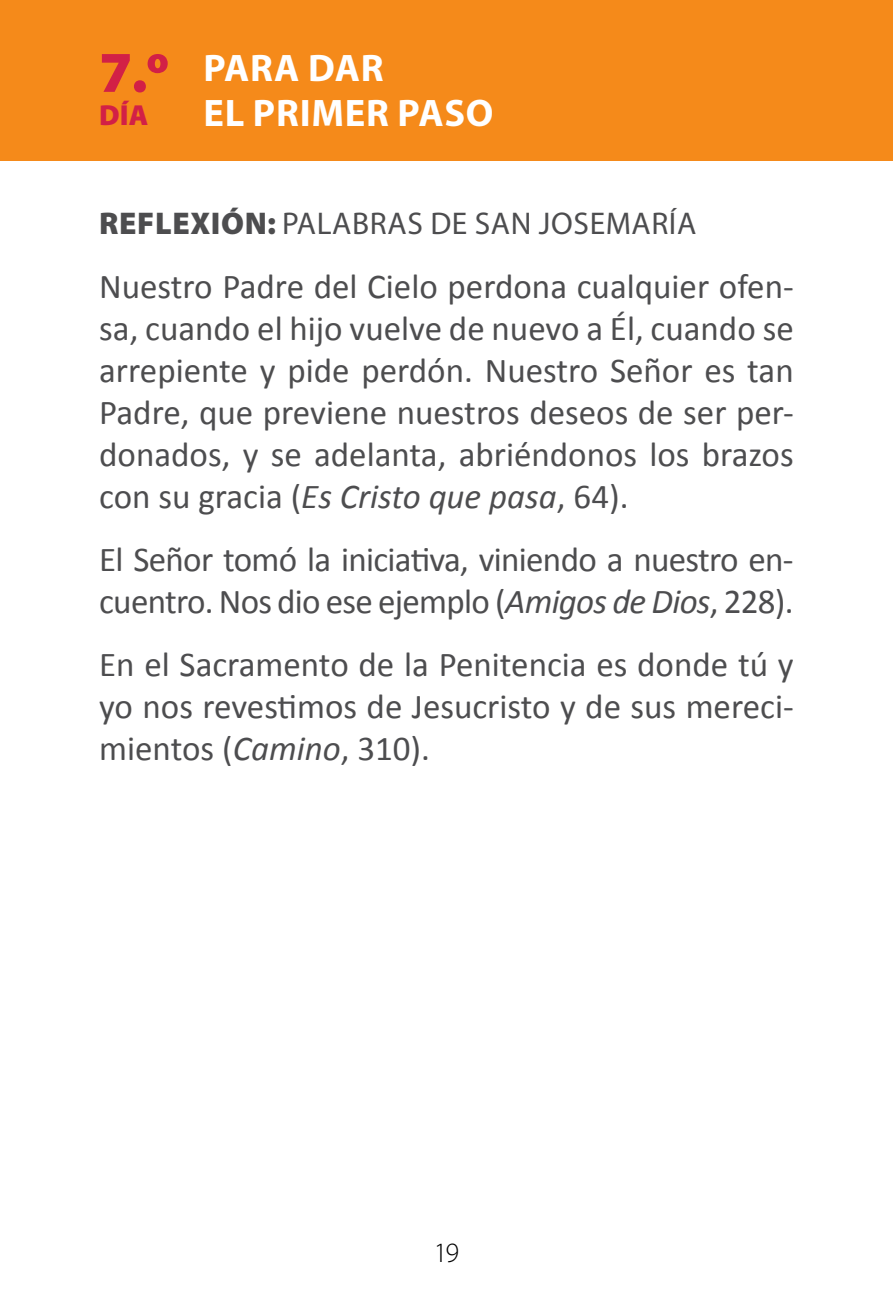
<style>
.page{position:relative;width:893px;height:1290px;background:#fff}
.page>*{position:absolute;margin:0;border:0;box-sizing:border-box;transform-origin:0 0}
.t1{font:900 58.1px "Myriad Pro";color:#d22046}
.t2{font:700 38.5px/45.5px "Myriad Pro";letter-spacing:.02em;color:#fff}
.t3{font:35px/42px "Calibri";letter-spacing:-.005em;color:#4d4d4f;text-align:justify}
.t4{font:31.5px "Myriad Pro";letter-spacing:.02em;color:#4d4d4f}
.t5{font:900 29.05px "Myriad Pro";color:#d22046}
.t6{font:300 28px "Myriad Pro";color:#000}
.s1{font-weight:900}
.s2{font-style:italic}
</style>
<div class="page">
<div style="left:0;top:0;width:893px;height:160px;background:#f58a1a"></div>
<h1 class="t1" style="left:99px;top:39px;width:72px">7.º</h1>
<p class="t5" style="left:99px;top:99px;width:51px">DÍA</p>
<p class="t2" style="left:203px;top:44px;width:292px">PARA DAR<br>EL PRIMER PASO</p>
<p class="t4" style="left:99px;top:204px;width:599px"><span class="s1">REFLEXIÓN:</span> PALABRAS DE SAN JOSEMARÍA</p>
<p class="t3" style="left:99px;top:266px;width:696px">Nuestro Padre del Cielo perdona cualquier ofen&shy;sa, cuando el hijo vuelve de nuevo a Él, cuando se arrepiente y pide perdón. Nuestro Señor es tan Padre, que previene nuestros deseos de ser per&shy;donados, y se adelanta, abriéndonos los brazos con su gracia (<span class="s2">Es Cristo que pasa</span>, 64).</p>
<p class="t3" style="left:99px;top:539px;width:696px">El Señor tomó la iniciativa, viniendo a nuestro en&shy;cuentro. Nos dio ese ejemplo (<span class="s2">Amigos de Dios</span>, 228).</p>
<p class="t3" style="left:99px;top:644px;width:696px">En el Sacramento de la Penitencia es donde tú y yo nos revestimos de Jesucristo y de sus mereci&shy;mientos (<span class="s2">Camino</span>, 310).</p>
<p class="t6" style="left:434px;top:1236px;width:27px">19</p>
</div>
